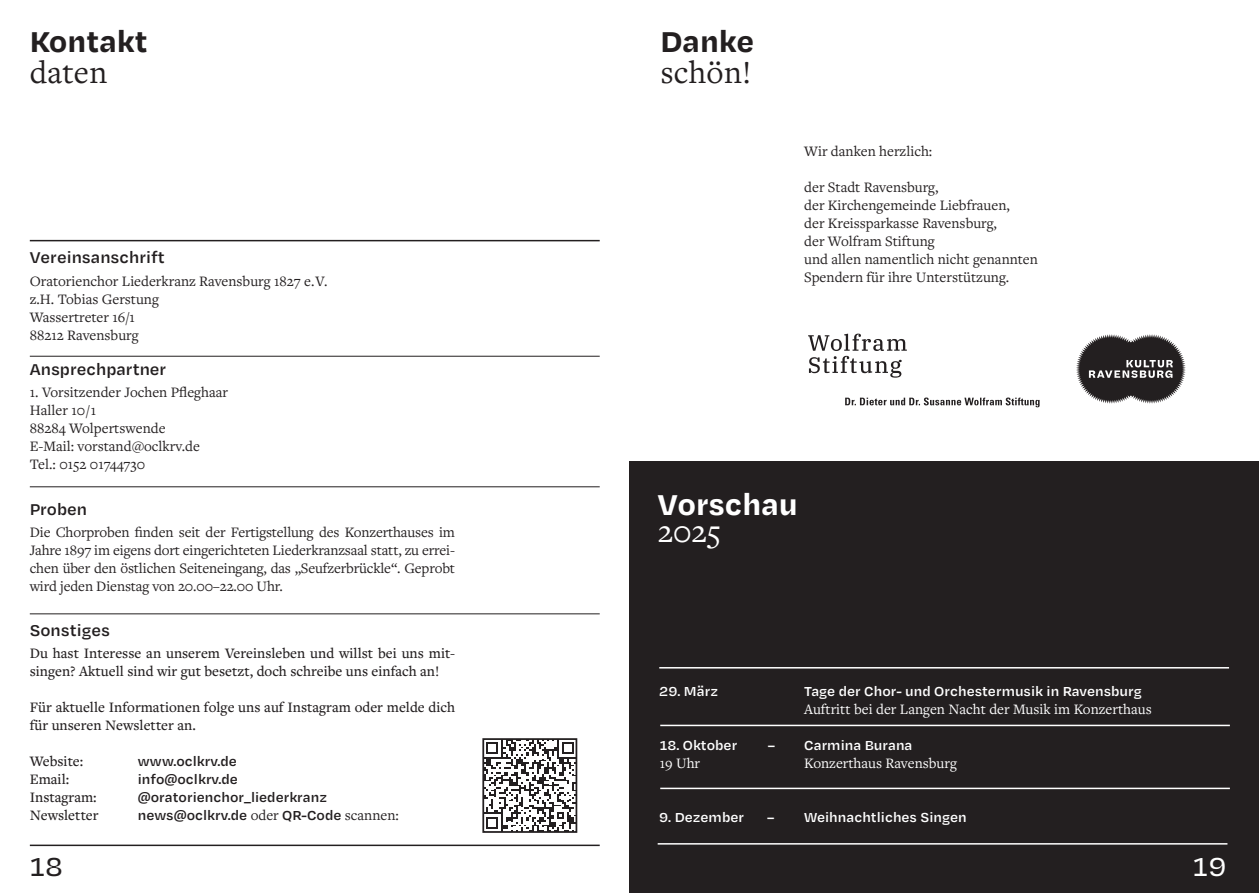
<style>
.page{position:relative;width:1259px;height:893px;background:#fff}
.page>*{position:absolute;margin:0;border:0;box-sizing:border-box;transform-origin:0 0}
.t1{font:700 33px "Degular Text";color:#231f20}
.t2{font:33px "Freight Text Pro";letter-spacing:.01em;color:#231f20}
.t3{font:700 33px "Degular Text";color:#fff}
.t4{font:33px "Freight Text Pro";color:#fff}
.t5{font:500 30px "Degular Text";color:#fff}
.t6{font:500 30px "Degular Text";color:#231f20}
.t7{font:600 18px "Degular Text";color:#231f20}
.t8{font:15px/18px "Freight Text Pro";color:#231f20}
.t9{font:500 15px/18px "Freight Text Pro";color:#231f20}
.t10{font:600 15px "Degular Text";color:#fff}
.t11{font:600 15px "Degular Text";color:#231f20}
.t12{font:15px "Freight Text Pro";color:#fff}
.s1{font-family:"Freight Text Pro";font-weight:400}
</style>
<div class="page">
<div style="left:629px;top:462px;width:630px;height:431px;background:#231f20"></div>
<hr style="left:660px;top:788px;width:569px;height:1px;background:#fff">
<hr style="left:657px;top:843px;width:570px;height:2px;background:#fff">
<hr style="left:659px;top:667px;width:570px;height:1px;background:#fff">
<hr style="left:660px;top:725px;width:569px;height:1px;background:#fff">
<svg style="left:1076px;top:334px;width:109px;height:70px"></svg>
<svg style="left:808px;top:334px;width:99px;height:44px"></svg>
<svg style="left:845px;top:397px;width:194px;height:10px"></svg>
<hr style="left:30px;top:240px;width:570px;height:1px;background:#231f20">
<hr style="left:30px;top:356px;width:570px;height:1px;background:#231f20">
<hr style="left:30px;top:486px;width:570px;height:1px;background:#231f20">
<hr style="left:30px;top:613px;width:570px;height:1px;background:#231f20">
<hr style="left:30px;top:845px;width:570px;height:1px;background:#231f20">
<svg style="left:485px;top:741px;width:89px;height:89px"></svg>
<div style="left:482px;top:738px;width:95px;height:95px;border:2px solid #231f20"></div>
<h1 class="t1" style="left:30px;top:19px;width:119px">Kontakt</h1>
<h1 class="t2" style="left:30px;top:51px;width:79px">daten</h1>
<p class="t7" style="left:30px;top:246px;width:136px">Vereinsanschrift</p>
<p class="t8" style="left:30px;top:271px;width:299px">Oratorienchor Liederkranz Ravensburg 1827 e. V. z.H. Tobias Gerstung<br>Wassertreter 16/1<br>88212 Ravensburg</p>
<p class="t7" style="left:30px;top:357px;width:138px">Ansprechpartner</p>
<p class="t8" style="left:30px;top:383px;width:200px">1. Vorsitzender Jochen Pfleghaar<br>Haller 10/1<br>88284 Wolpertswende<br>E-Mail: vorstand@oclkrv.de<br>Tel.: 0152 01744730</p>
<p class="t7" style="left:30px;top:497px;width:59px">Proben</p>
<p class="t8" style="left:30px;top:523px;width:427px;text-align:justify">Die Chorproben finden seit der Fertigstellung des Konzerthauses im Jahre 1897 im eigens dort eingerichteten Liederkranzsaal statt, zu errei&shy;chen über den östlichen Seiteneingang, das „Seufzerbrückle“. Geprobt wird jeden Dienstag von 20.00–22.00 Uhr.</p>
<p class="t7" style="left:30px;top:618px;width:82px">Sonstiges</p>
<p class="t9" style="left:30px;top:644px;width:427px">Du hast Interesse an unserem Vereinsleben und willst bei uns mit&shy;singen? Aktuell sind wir gut besetzt, doch schreibe uns einfach an!</p>
<p class="t9" style="left:30px;top:698px;width:427px">Für aktuelle Informationen folge uns auf Instagram oder melde dich für unseren Newsletter an.</p>
<p class="t9" style="left:30px;top:752px;width:55px">Website:</p>
<p class="t11" style="left:138px;top:752px;width:101px">www.oclkrv.de</p>
<p class="t9" style="left:30px;top:770px;width:41px">Email:</p>
<p class="t11" style="left:138px;top:770px;width:102px">info@oclkrv.de</p>
<p class="t9" style="left:30px;top:788px;width:68px">Instagram:</p>
<p class="t11" style="left:138px;top:788px;width:191px">@oratorienchor_liederkranz</p>
<p class="t9" style="left:30px;top:806px;width:70px">Newsletter</p>
<p class="t11" style="left:138px;top:806px;width:263px">news@oclkrv.de <span class="s1">oder</span> QR-Code <span class="s1">scannen:</span></p>
<h2 class="t6" style="left:30px;top:847px;width:35px">18</h2>
<h1 class="t1" style="left:660px;top:19px;width:96px">Danke</h1>
<h1 class="t2" style="left:660px;top:51px;width:93px">schön!</h1>
<p class="t8" style="left:804px;top:141px;width:130px">Wir danken herzlich:</p>
<p class="t8" style="left:804px;top:177px;width:235px">der Stadt Ravensburg,<br>der Kirchengemeinde Liebfrauen,<br>der Kreissparkasse Ravensburg,<br>der Wolfram Stiftung<br>und allen namentlich nicht genannten<br>Spendern für ihre Unterstützung.</p>
<h1 class="t3" style="left:657px;top:482px;width:142px">Vorschau</h1>
<h1 class="t4" style="left:657px;top:510px;width:65px">2025</h1>
<p class="t10" style="left:659px;top:681px;width:60px">29. März</p>
<p class="t10" style="left:659px;top:735px;width:79px">18. Oktober</p>
<p class="t10" style="left:767px;top:735px;width:9px">–</p>
<p class="t12" style="left:659px;top:753px;width:42px">19 Uhr</p>
<p class="t10" style="left:659px;top:807px;width:86px">9. Dezember</p>
<p class="t10" style="left:767px;top:807px;width:9px">–</p>
<p class="t10" style="left:804px;top:681px;width:339px">Tage der Chor- und Orchestermusik in Ravensburg</p>
<p class="t12" style="left:804px;top:699px;width:349px">Auftritt bei der Langen Nacht der Musik im Konzerthaus</p>
<p class="t10" style="left:804px;top:735px;width:110px">Carmina Burana</p>
<p class="t12" style="left:804px;top:753px;width:154px">Konzerthaus Ravensburg</p>
<p class="t10" style="left:804px;top:807px;width:164px">Weihnachtliches Singen</p>
<h2 class="t5" style="left:1192px;top:847px;width:35px">19</h2>
</div>
